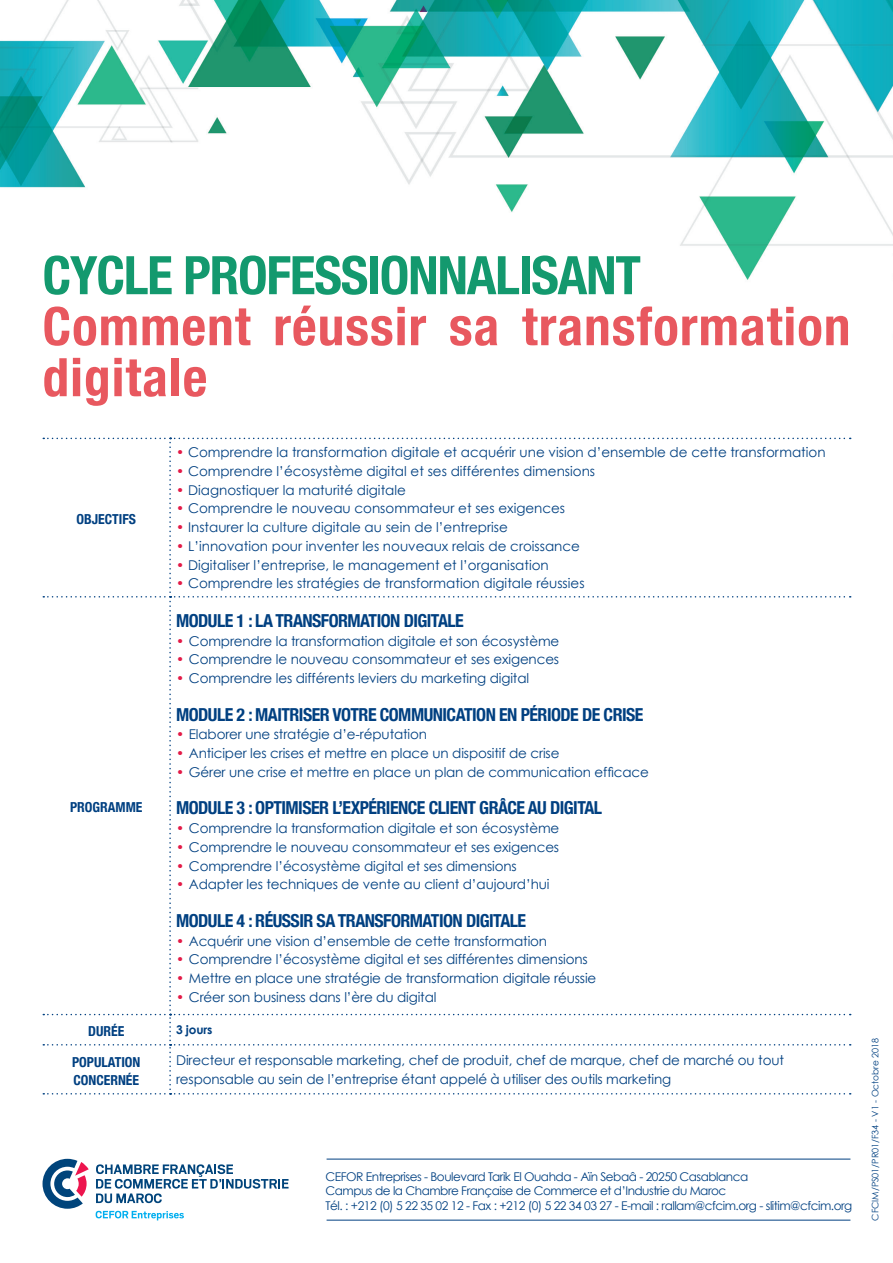
<style>
.page{position:relative;width:893px;height:1263px;background:#fff}
.page>*{position:absolute;margin:0;border:0;box-sizing:border-box;transform-origin:0 0}
.t1{font:700 condensed 53.1px/51px "Helvetica Neue";letter-spacing:.02em;color:#e8585f}
.t2{font:700 condensed 53.1px "Helvetica Neue";letter-spacing:-.02em;color:#13996e}
.t3{font:700 condensed 17.85px "Helvetica Neue";letter-spacing:-.03em;color:#014081}
.t4{font:700 condensed 13.8px/18.8px "Helvetica Neue";color:#014081}
.t5{font:13.5px/18.8px "Century Gothic";letter-spacing:-.01em;color:#014081}
.t6{font:12px "Century Gothic";letter-spacing:-.04em;color:#014081}
.t7{font:700 12px "Century Gothic";letter-spacing:-.01em;color:#014081}
.t8{font:9px "Century Gothic";color:#014081}
.s1{color:#e31a47}
</style>
<div class="page">
<img style="left:0;top:0;width:893px;height:1221px">
<svg style="left:43px;top:1159px;width:46px;height:50px"></svg>
<svg style="left:96px;top:1164px;width:193px;height:39px"></svg>
<svg style="left:96px;top:1211px;width:88px;height:9px"></svg>
<svg style="left:43px;top:438px;width:808px;height:656px"></svg>
<hr style="left:327px;top:1159px;width:523px;height:1px;background:#014081">
<hr style="left:327px;top:1220px;width:523px;height:1px;background:#014081">
<p class="t2" style="left:43px;top:243px;width:600px">CYCLE PROFESSIONNALISANT</p>
<p class="t1" style="left:43px;top:300px;width:809px">Comment réussir sa transformation digitale</p>
<p class="t4" style="left:77px;top:510px;width:61px">OBJECTIFS</p>
<p class="t4" style="left:70px;top:798px;width:74px">PROGRAMME</p>
<p class="t5" style="left:176px;top:443px;width:651px"><span class="s1">•</span> Comprendre la transformation digitale et acquérir une vision d’ensemble de cette transformation</p>
<p class="t5" style="left:176px;top:461px;width:421px"><span class="s1">•</span> Comprendre l’écosystème digital et ses différentes dimensions</p>
<p class="t5" style="left:176px;top:480px;width:231px"><span class="s1">•</span> Diagnostiquer la maturité digitale</p>
<p class="t5" style="left:176px;top:499px;width:391px"><span class="s1">•</span> Comprendre le nouveau consommateur et ses exigences</p>
<p class="t5" style="left:176px;top:518px;width:333px"><span class="s1">•</span> Instaurer la culture digitale au sein de l’entreprise</p>
<p class="t5" style="left:176px;top:536px;width:405px"><span class="s1">•</span> L’innovation pour inventer les nouveaux relais de croissance</p>
<p class="t5" style="left:176px;top:555px;width:374px"><span class="s1">•</span> Digitaliser l’entreprise, le management et l’organisation</p>
<p class="t5" style="left:176px;top:574px;width:410px"><span class="s1">•</span> Comprendre les stratégies de transformation digitale réussies</p>
<p class="t3" style="left:176px;top:610px;width:289px">MODULE 1 : LA TRANSFORMATION DIGITALE</p>
<p class="t5" style="left:176px;top:631px;width:385px"><span class="s1">•</span> Comprendre la transformation digitale et son écosystème</p>
<p class="t5" style="left:176px;top:650px;width:385px"><span class="s1">•</span> Comprendre le nouveau consommateur et ses exigences</p>
<p class="t5" style="left:176px;top:668px;width:355px"><span class="s1">•</span> Comprendre les différents leviers du marketing digital</p>
<p class="t3" style="left:176px;top:703px;width:469px">MODULE 2 : MAITRISER VOTRE COMMUNICATION EN PÉRIODE DE CRISE</p>
<p class="t5" style="left:176px;top:725px;width:253px"><span class="s1">•</span> Elaborer une stratégie d’e-réputation</p>
<p class="t5" style="left:176px;top:743px;width:385px"><span class="s1">•</span> Anticiper les crises et mettre en place un dispositif de crise</p>
<p class="t5" style="left:176px;top:762px;width:474px"><span class="s1">•</span> Gérer une crise et mettre en place un plan de communication efficace</p>
<p class="t3" style="left:176px;top:797px;width:427px">MODULE 3 : OPTIMISER L’EXPÉRIENCE CLIENT GRÂCE AU DIGITAL</p>
<p class="t5" style="left:176px;top:818px;width:385px"><span class="s1">•</span> Comprendre la transformation digitale et son écosystème</p>
<p class="t5" style="left:176px;top:837px;width:385px"><span class="s1">•</span> Comprendre le nouveau consommateur et ses exigences</p>
<p class="t5" style="left:176px;top:856px;width:342px"><span class="s1">•</span> Comprendre l’écosystème digital et ses dimensions</p>
<p class="t5" style="left:176px;top:875px;width:375px"><span class="s1">•</span> Adapter les techniques de vente au client d’aujourd’hui</p>
<p class="t3" style="left:176px;top:910px;width:352px">MODULE 4 : RÉUSSIR SA TRANSFORMATION DIGITALE</p>
<p class="t5" style="left:176px;top:931px;width:373px"><span class="s1">•</span> Acquérir une vision d’ensemble de cette transformation</p>
<p class="t5" style="left:176px;top:950px;width:413px"><span class="s1">•</span> Comprendre l’écosystème digital et ses différentes dimensions</p>
<p class="t5" style="left:176px;top:968px;width:422px"><span class="s1">•</span> Mettre en place une stratégie de transformation digitale réussie</p>
<p class="t5" style="left:176px;top:987px;width:262px"><span class="s1">•</span> Créer son business dans l’ère du digital</p>
<p class="t4" style="left:88px;top:1022px;width:38px">DURÉE</p>
<p class="t7" style="left:176px;top:1022px;width:38px">3 jours</p>
<p class="t4" style="left:72px;top:1052px;width:70px">POPULATION<br>CONCERNÉE</p>
<p class="t5" style="left:176px;top:1050px;width:609px">Directeur et responsable marketing, chef de produit, chef de marque, chef de marché ou tout responsable au sein de l’entreprise étant appelé à utiliser des outils marketing</p>
<p class="t6" style="left:325px;top:1169px;width:424px">CEFOR Entreprises - Boulevard Tarik El Ouahda - Aïn Sebaâ - 20250 Casablanca</p>
<p class="t6" style="left:325px;top:1183px;width:402px">Campus de la Chambre Française de Commerce et d’Industrie du Maroc</p>
<p class="t6" style="left:325px;top:1198px;width:528px">Tél. : +212 (0) 5 22 35 02 12 - Fax : +212 (0) 5 22 34 03 27 - E-mail : rallam@cfcim.org - slitim@cfcim.org</p>
<p class="t8" style="left:870px;top:1221px;width:184px;rotate:-90deg">CFCIM/PS01/PR01/F34 - V1 - Octobre 2018</p>
</div>
